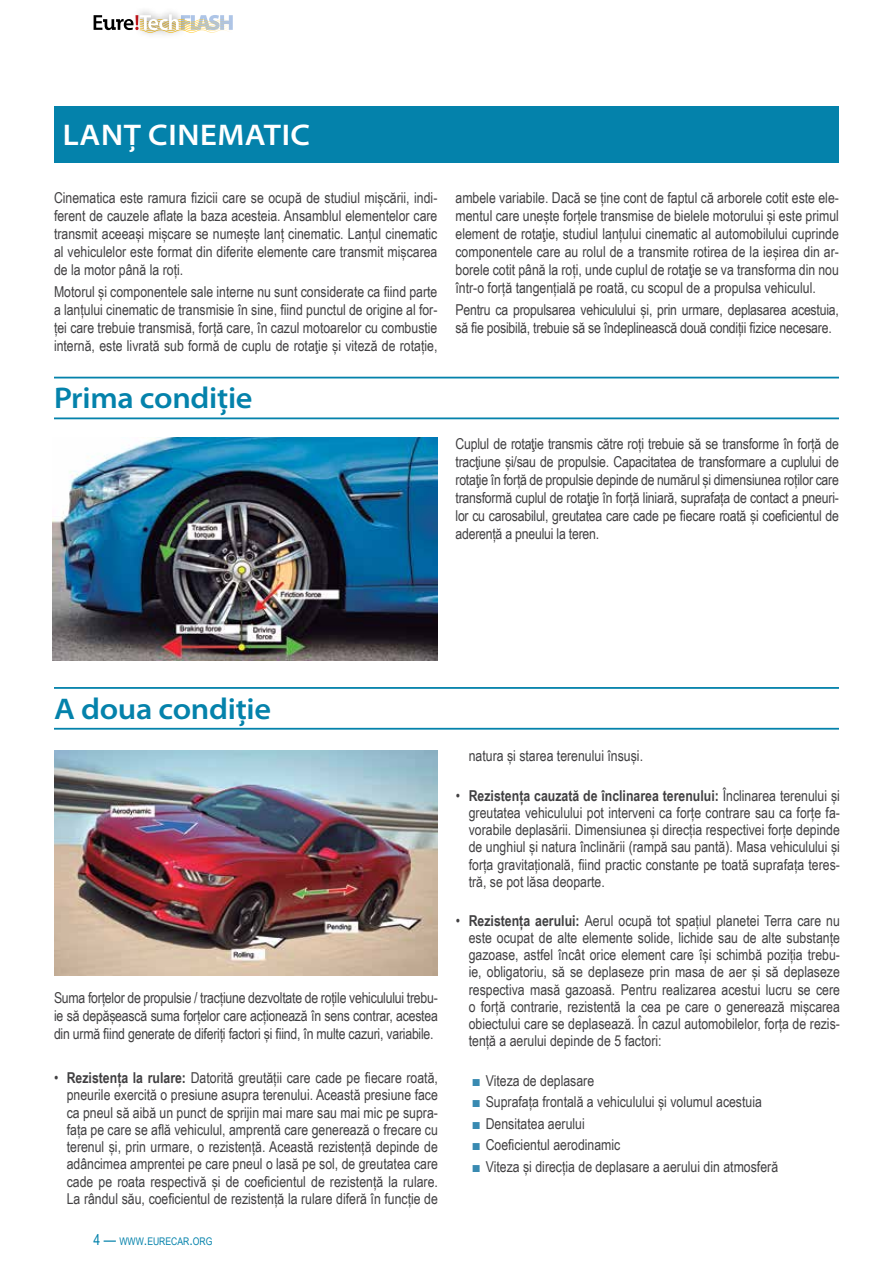
<style>
.page{position:relative;width:893px;height:1263px;background:#fff}
.page>*{position:absolute;margin:0;border:0;box-sizing:border-box;transform-origin:0 0}
.t1{font:600 semi-expanded 30px "Myriad Pro";letter-spacing:-.01em;color:#0482ab}
.t2{font:600 semi-expanded 30px "Myriad Pro";letter-spacing:.02em;color:#fff}
.t3{font:15px/18px "Arial Narrow";color:#414042;text-align:justify}
.t4{font:10.5px "Arial Narrow";color:#0482ab}
.s1{font-weight:700}
.s2{font-size:15px}
.s3{color:#398ab1}
</style>
<div class="page">
<svg style="left:94px;top:14px;width:139px;height:19px"></svg>
<div style="left:54px;top:106px;width:785px;height:56px;background:#0482ab"></div>
<hr style="left:54px;top:377px;width:785px;height:1px;background:#0482ab">
<hr style="left:54px;top:417px;width:785px;height:2px;background:#0482ab">
<hr style="left:54px;top:687px;width:785px;height:2px;background:#0482ab">
<hr style="left:54px;top:728px;width:785px;height:2px;background:#0482ab">
<img style="left:52px;top:438px;width:385px;height:222px">
<img style="left:54px;top:751px;width:384px;height:224px">
<h1 class="t2" style="left:63px;top:119px;width:249px">LANŢ CINEMATIC</h1>
<p class="t3" style="left:54px;top:188px;width:385px">Cinematica este ramura fizicii care se ocupă de studiul mișcării, indi&shy;ferent de cauzele aflate la baza acesteia. Ansamblul elementelor care transmit aceeași mișcare se numește lanț cinematic. Lanțul cinematic al vehiculelor este format din diferite elemente care transmit mișcarea de la motor până la roți.</p>
<p class="t3" style="left:54px;top:283px;width:385px">Motorul și componentele sale interne nu sunt considerate ca fiind parte a lanțului cinematic de transmisie în sine, fiind punctul de origine al for&shy;ței care trebuie transmisă, forță care, în cazul motoarelor cu combustie internă, este livrată sub formă de cuplu de rotaţie și viteză de rotație,</p>
<h1 class="t1" style="left:54px;top:382px;width:200px">Prima condiție</h1>
<p class="t3" style="left:455px;top:188px;width:385px">ambele variabile. Dacă se ține cont de faptul că arborele cotit este ele&shy;mentul care unește forțele transmise de bielele motorului și este primul element de rotaţie, studiul lanțului cinematic al automobilului cuprinde componentele care au rolul de a transmite rotirea de la ieșirea din ar&shy;borele cotit până la roți, unde cuplul de rotaţie se va transforma din nou într-o forță tangențială pe roată, cu scopul de a propulsa vehiculul.</p>
<p class="t3" style="left:455px;top:301px;width:385px">Pentru ca propulsarea vehiculului și, prin urmare, deplasarea acestuia, să fie posibilă, trebuie să se îndeplinească două condiții fizice necesare.</p>
<p class="t3" style="left:455px;top:434px;width:385px">Cuplul de rotaţie transmis către roți trebuie să se transforme în forță de tracţiune și/sau de propulsie. Capacitatea de transformare a cuplului de rotaţie în forță de propulsie depinde de numărul și dimensiunea roților care transformă cuplul de rotaţie în forță liniară, suprafața de contact a pneuri&shy;lor cu carosabilul, greutatea care cade pe fiecare roată și coeficientul de aderență a pneului la teren.</p>
<h1 class="t1" style="left:54px;top:692px;width:219px">A doua condiție</h1>
<p class="t3" style="left:54px;top:988px;width:385px">Suma forțelor de propulsie / tracțiune dezvoltate de roțile vehiculului trebu&shy;ie să depășească suma forțelor care acționează în sens contrar, acestea din urmă fiind generate de diferiți factori și fiind, în multe cazuri, variabile.</p>
<p class="t3" style="left:67px;top:1068px;width:373px;line-height:17.2px;text-indent:-13px">• <span class="s1">Rezistența la rulare:</span> Datorită greutății care cade pe fiecare roată, pneurile exercită o presiune asupra terenului. Această presiune face ca pneul să aibă un punct de sprijin mai mare sau mai mic pe supra&shy;fața pe care se află vehiculul, amprentă care generează o frecare cu terenul și, prin urmare, o rezistență. Această rezistență depinde de adâncimea amprentei pe care pneul o lasă pe sol, de greutatea care cade pe roata respectivă și de coeficientul de rezistență la rulare.<br>La rândul său, coeficientul de rezistență la rulare diferă în funcție de</p>
<p class="t4" style="left:94px;top:1233px;width:120px"><span class="s2">4 —</span> WWW<span class="s2">.</span>EURECAR<span class="s2">.</span>ORG</p>
<p class="t3" style="left:469px;top:746px;width:176px">natura și starea terenului însuși.</p>
<p class="t3" style="left:469px;top:786px;width:373px;line-height:17.2px;text-indent:-13px">• <span class="s1">Rezistența cauzată de înclinarea terenului:</span> Înclinarea terenului și greutatea vehiculului pot interveni ca forțe contrare sau ca forțe fa&shy;vorabile deplasării. Dimensiunea și direcția respectivei forțe depinde de unghiul și natura înclinării (rampă sau pantă). Masa vehiculului și forța gravitațională, fiind practic constante pe toată suprafața teres&shy;tră, se pot lăsa deoparte.</p>
<p class="t3" style="left:469px;top:911px;width:373px;line-height:17.2px;text-indent:-13px">• <span class="s1">Rezistența aerului:</span> Aerul ocupă tot spațiul planetei Terra care nu este ocupat de alte elemente solide, lichide sau de alte substanțe gazoase, astfel încât orice element care își schimbă poziția trebu&shy;ie, obligatoriu, să se deplaseze prin masa de aer și să deplaseze respectiva masă gazoasă. Pentru realizarea acestui lucru se cere o forță contrarie, rezistentă la cea pe care o generează mișcarea obiectului care se deplasează. În cazul automobilelor, forța de rezis&shy;tență a aerului depinde de 5 factori:</p>
<p class="t3" style="left:473px;top:1071px;width:123px"><span class="s3">■</span> Viteza de deplasare</p>
<p class="t3" style="left:473px;top:1092px;width:290px"><span class="s3">■</span> Suprafața frontală a vehiculului și volumul acestuia</p>
<p class="t3" style="left:473px;top:1114px;width:113px"><span class="s3">■</span> Densitatea aerului</p>
<p class="t3" style="left:473px;top:1135px;width:149px"><span class="s3">■</span> Coeficientul aerodinamic</p>
<p class="t3" style="left:473px;top:1157px;width:307px"><span class="s3">■</span> Viteza și direcția de deplasare a aerului din atmosferă</p>
</div>
